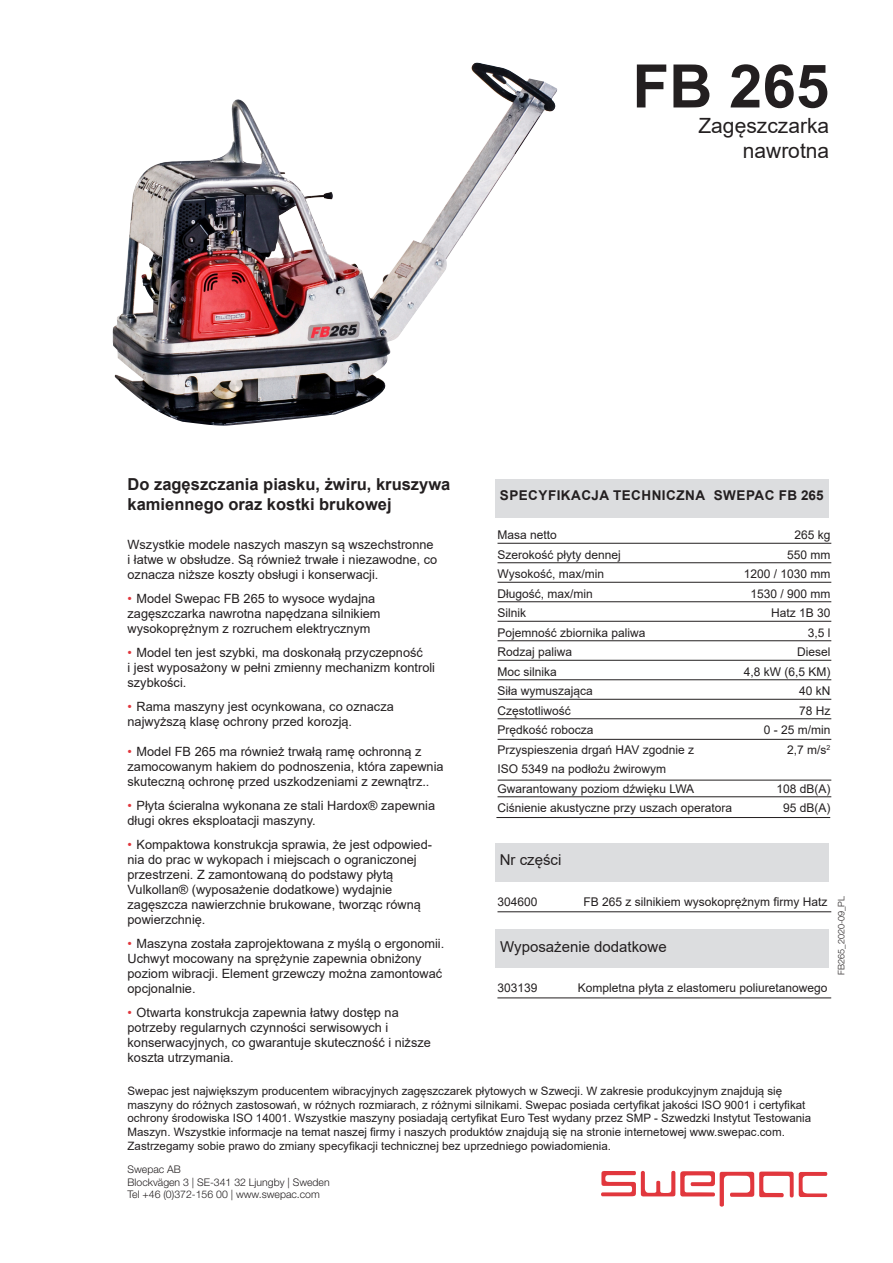
<style>
.page{position:relative;width:893px;height:1263px;background:#fff}
.page>*{position:absolute;margin:0;border:0;box-sizing:border-box;transform-origin:0 0}
.t1{font:700 60px "Arial";color:#231f20}
.t2{font:21px "Arial";color:#231f20}
.t3{font:700 16.5px/19.8px "Arial";color:#231f20}
.t4{font:15px "Arial";color:#231f20}
.t5{font:700 13.5px "Arial";letter-spacing:.035em;color:#231f20}
.t6{font:12.75px/15px "Arial";color:#231f20}
.t7{font:12px "Arial";color:#231f20}
.t8{font:11.55px/13.8px "Arial";color:#231f20}
.t9{font:300 10.5px "Helvetica Neue";color:#231f20}
.t10{font:300 9px "Helvetica Neue";color:#231f20}
.s1{color:#e1373d}
</style>
<div class="page">
<svg style="left:601px;top:1171px;width:226px;height:35px"></svg>
<div style="left:495px;top:479px;width:334px;height:39px;background:#dcdddf"></div>
<hr style="left:497px;top:543px;width:334px;height:1px;background:#231f20">
<hr style="left:497px;top:562px;width:334px;height:1px;background:#231f20">
<hr style="left:497px;top:582px;width:334px;height:1px;background:#231f20">
<hr style="left:497px;top:601px;width:334px;height:1px;background:#231f20">
<hr style="left:497px;top:621px;width:334px;height:1px;background:#231f20">
<hr style="left:497px;top:640px;width:334px;height:1px;background:#231f20">
<hr style="left:497px;top:660px;width:334px;height:1px;background:#231f20">
<hr style="left:497px;top:679px;width:334px;height:1px;background:#231f20">
<hr style="left:497px;top:699px;width:334px;height:1px;background:#231f20">
<hr style="left:497px;top:718px;width:334px;height:1px;background:#231f20">
<hr style="left:497px;top:739px;width:334px;height:1px;background:#231f20">
<hr style="left:497px;top:780px;width:334px;height:1px;background:#231f20">
<hr style="left:497px;top:796px;width:334px;height:1px;background:#231f20">
<div style="left:495px;top:843px;width:334px;height:39px;background:#dcdddf"></div>
<hr style="left:497px;top:911px;width:334px;height:1px;background:#231f20">
<div style="left:495px;top:929px;width:334px;height:39px;background:#dcdddf"></div>
<hr style="left:497px;top:997px;width:334px;height:1px;background:#231f20">
<hr style="left:496px;top:817px;width:334px;height:1px;background:#231f20">
<img style="left:112px;top:63px;width:446px;height:363px">
<p class="t1" style="left:632px;top:44px;width:198px">FB 265</p>
<p class="t2" style="left:698px;top:111px;width:132px">Zagęszczarka</p>
<p class="t2" style="left:743px;top:136px;width:88px">nawrotna</p>
<p class="t3" style="left:128px;top:475px;width:324px">Do zagęszczania piasku, żwiru, kruszywa kamiennego oraz kostki brukowej</p>
<p class="t6" style="left:128px;top:537px;width:311px">Wszystkie modele naszych maszyn są wszechstronne i łatwe w obsłudze. Są również trwałe i niezawodne, co oznacza niższe koszty obsługi i konserwacji.</p>
<p class="t6" style="left:128px;top:591px;width:249px"><span class="s1">•</span> Model Swepac FB 265 to wysoce wydajna</p>
<p class="t6" style="left:128px;top:606px;width:254px">zagęszczarka nawrotna napędzana silnikiem wysokoprężnym z rozruchem elektrycznym</p>
<p class="t6" style="left:128px;top:645px;width:297px"><span class="s1">•</span> Model ten jest szybki, ma doskonałą przyczepność</p>
<p class="t6" style="left:128px;top:660px;width:309px">i jest wyposażony w pełni zmienny mechanizm kontroli szybkości.</p>
<p class="t6" style="left:128px;top:699px;width:268px"><span class="s1">•</span> Rama maszyny jest ocynkowana, co oznacza najwyższą klasę ochrony przed korozją.</p>
<p class="t6" style="left:128px;top:744px;width:318px"><span class="s1">•</span> Model FB 265 ma również trwałą ramę ochronną z zamocowanym hakiem do podnoszenia, która zapewnia skuteczną ochronę przed uszkodzeniami z zewnątrz..</p>
<p class="t6" style="left:128px;top:798px;width:309px"><span class="s1">•</span> Płyta ścieralna wykonana ze stali Hardox® zapewnia długi okres eksploatacji maszyny.</p>
<p class="t6" style="left:128px;top:837px;width:306px"><span class="s1">•</span> Kompaktowa konstrukcja sprawia, że jest odpowied&shy;nia do prac w wykopach i miejscach o ograniczonej przestrzeni. Z zamontowaną do podstawy płytą</p>
<p class="t6" style="left:128px;top:882px;width:295px">Vulkollan® (wyposażenie dodatkowe) wydajnie zagęszcza nawierzchnie brukowane, tworząc równą powierzchnię.</p>
<p class="t6" style="left:128px;top:936px;width:318px"><span class="s1">•</span> Maszyna została zaprojektowana z myślą o ergonomii.<br>Uchwyt mocowany na sprężynie zapewnia obniżony poziom wibracji. Element grzewczy można zamontować opcjonalnie.</p>
<p class="t6" style="left:128px;top:1005px;width:273px"><span class="s1">•</span> Otwarta konstrukcja zapewnia łatwy dostęp na potrzeby regularnych czynności serwisowych i</p>
<p class="t6" style="left:128px;top:1035px;width:305px">konserwacyjnych, co gwarantuje skuteczność i niższe koszta utrzymania.</p>
<p class="t5" style="left:500px;top:486px;width:325px">SPECYFIKACJA TECHNICZNA SWEPAC FB 265</p>
<p class="t7" style="left:497px;top:527px;width:61px">Masa netto</p>
<p class="t7" style="left:497px;top:546px;width:125px">Szerokość płyty dennej</p>
<p class="t7" style="left:497px;top:566px;width:108px">Wysokość, max/min</p>
<p class="t7" style="left:497px;top:585px;width:97px">Długość, max/min</p>
<p class="t7" style="left:497px;top:605px;width:30px">Silnik</p>
<p class="t7" style="left:497px;top:624px;width:150px">Pojemność zbiornika paliwa</p>
<p class="t7" style="left:497px;top:644px;width:76px">Rodzaj paliwa</p>
<p class="t7" style="left:497px;top:663px;width:61px">Moc silnika</p>
<p class="t7" style="left:497px;top:683px;width:97px">Siła wymuszająca</p>
<p class="t7" style="left:497px;top:702px;width:75px">Częstotliwość</p>
<p class="t7" style="left:497px;top:722px;width:98px">Prędkość robocza</p>
<p class="t7" style="left:497px;top:741px;width:198px">Przyspieszenia drgań HAV zgodnie z</p>
<p class="t7" style="left:497px;top:761px;width:170px">ISO 5349 na podłożu żwirowym</p>
<p class="t7" style="left:497px;top:780px;width:198px">Gwarantowany poziom dźwięku LWA</p>
<p class="t7" style="left:497px;top:800px;width:236px">Ciśnienie akustyczne przy uszach operatora</p>
<p class="t7" style="left:794px;top:527px;width:38px">265 kg</p>
<p class="t7" style="left:787px;top:546px;width:45px">550 mm</p>
<p class="t7" style="left:744px;top:566px;width:88px">1200 / 1030 mm</p>
<p class="t7" style="left:750px;top:585px;width:82px">1530 / 900 mm</p>
<p class="t7" style="left:771px;top:605px;width:61px">Hatz 1B 30</p>
<p class="t7" style="left:808px;top:624px;width:24px">3,5 l</p>
<p class="t7" style="left:797px;top:644px;width:35px">Diesel</p>
<p class="t7" style="left:744px;top:663px;width:88px">4,8 kW (6,5 KM)</p>
<p class="t7" style="left:799px;top:683px;width:33px">40 kN</p>
<p class="t7" style="left:799px;top:702px;width:33px">78 Hz</p>
<p class="t7" style="left:764px;top:722px;width:68px">0 - 25 m/min</p>
<p class="t7" style="left:787px;top:741px;width:45px">2,7 m/s<sup>2</sup></p>
<p class="t7" style="left:776px;top:780px;width:56px">108 dB(A)</p>
<p class="t7" style="left:783px;top:800px;width:49px">95 dB(A)</p>
<p class="t4" style="left:500px;top:849px;width:63px">Nr części</p>
<p class="t7" style="left:497px;top:894px;width:42px">304600</p>
<p class="t7" style="left:583px;top:894px;width:246px">FB 265 z silnikiem wysokoprężnym firmy Hatz</p>
<p class="t4" style="left:500px;top:936px;width:168px">Wyposażenie dodatkowe</p>
<p class="t7" style="left:497px;top:980px;width:42px">303139</p>
<p class="t7" style="left:578px;top:980px;width:251px">Kompletna płyta z elastomeru poliuretanowego</p>
<p class="t10" style="left:836px;top:975px;width:80px;rotate:-90deg">FB265_2020-09_PL</p>
<p class="t8" style="left:128px;top:1083px;width:685px">Swepac jest największym producentem wibracyjnych zagęszczarek płytowych w Szwecji. W zakresie produkcyjnym znajdują się maszyny do różnych zastosowań, w różnych rozmiarach, z różnymi silnikami. Swepac posiada certyfikat jakości ISO 9001 i certyfikat ochrony środowiska ISO 14001. Wszystkie maszyny posiadają certyfikat Euro Test wydany przez SMP - Szwedzki Instytut Testowania Maszyn. Wszystkie informacje na temat naszej firmy i naszych produktów znajdują się na stronie internetowej www.swepac.com.</p>
<p class="t8" style="left:128px;top:1139px;width:485px">Zastrzegamy sobie prawo do zmiany specyfikacji technicznej bez uprzedniego powiadomienia.</p>
<p class="t9" style="left:128px;top:1163px;width:55px">Swepac AB</p>
<p class="t9" style="left:128px;top:1175px;width:204px">Blockvägen 3 | SE-341 32 Ljungby | Sweden</p>
<p class="t9" style="left:128px;top:1188px;width:194px">Tel +46 (0)372-156 00 | www.swepac.com</p>
</div>
